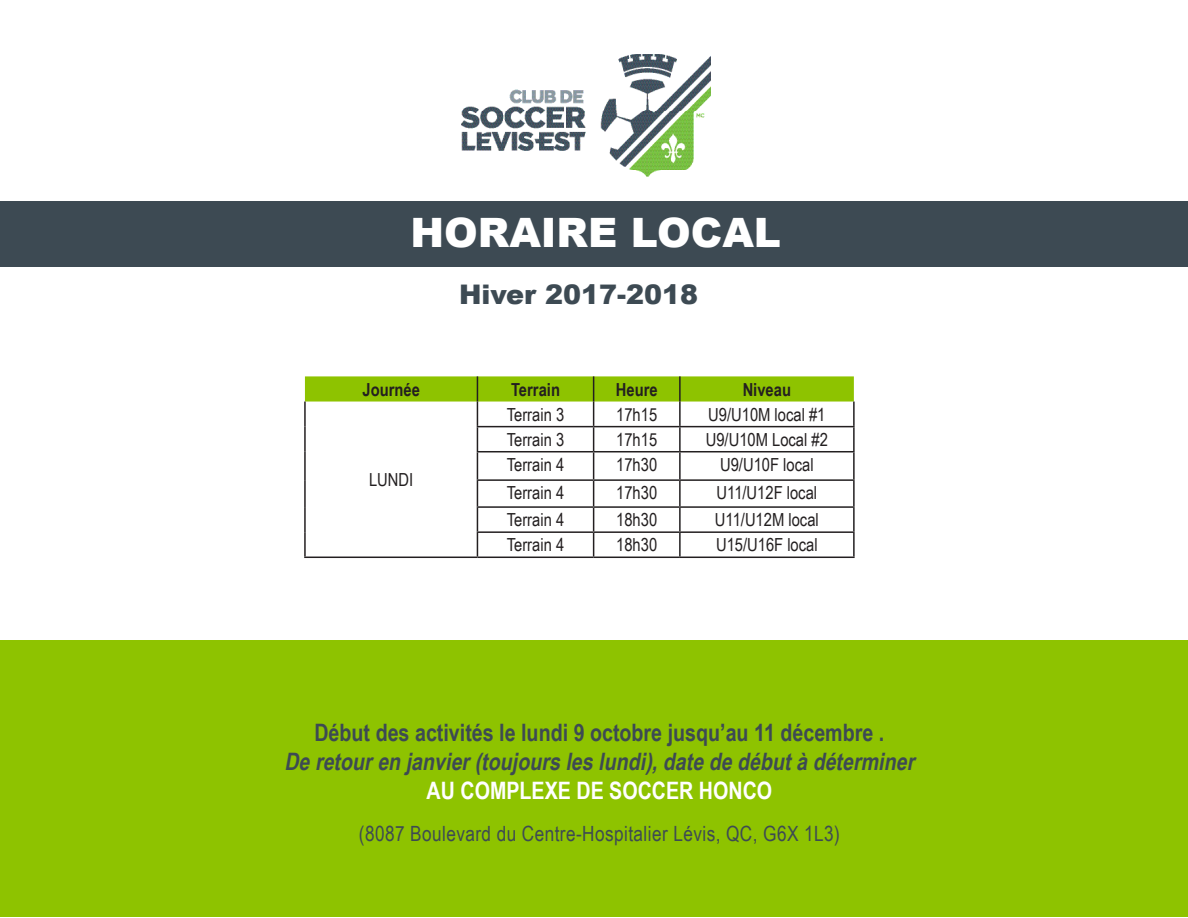
<style>
.page{position:relative;width:1188px;height:918px;background:#fff}
.page>*{position:absolute;margin:0;border:0;box-sizing:border-box;transform-origin:0 0}
.t1{font:900 40.5px "Arial";color:#fff}
.t2{font:900 27px "Arial";color:#3d4a53}
.t3{font:italic 700 24px "Arial Narrow";color:#3d4a53}
.t4{font:700 24px "Arial Narrow";color:#3d4a53}
.t5{font:700 24px "Arial Narrow";color:#fff}
.t6{font:21px "Arial Narrow";letter-spacing:.02em;color:#3d4a53}
.t7{font:18px "Arial Narrow";color:#231f20}
.t8{font:700 18px "Arial Narrow";color:#231f20}
</style>
<div class="page">
<img style="left:461px;top:54px;width:250px;height:123px">
<div style="left:0;top:201px;width:1188px;height:66px;background:#3d4a53"></div>
<div style="left:0;top:641px;width:1188px;height:276px;background:#8ec300"></div>
<hr style="left:304px;top:402px;width:2px;height:25px;background:#231f20">
<hr style="left:853px;top:402px;width:2px;height:24px;background:#231f20">
<hr style="left:304px;top:427px;width:2px;height:25px;background:#231f20">
<hr style="left:680px;top:426px;width:175px;height:1px;background:#231f20">
<hr style="left:853px;top:427px;width:2px;height:24px;background:#231f20">
<hr style="left:304px;top:452px;width:2px;height:28px;background:#231f20">
<hr style="left:680px;top:451px;width:175px;height:1px;background:#231f20">
<hr style="left:853px;top:452px;width:2px;height:27px;background:#231f20">
<hr style="left:304px;top:480px;width:2px;height:27px;background:#231f20">
<hr style="left:680px;top:479px;width:175px;height:2px;background:#231f20">
<hr style="left:853px;top:481px;width:2px;height:25px;background:#231f20">
<hr style="left:304px;top:507px;width:2px;height:25px;background:#231f20">
<hr style="left:680px;top:506px;width:175px;height:2px;background:#231f20">
<hr style="left:853px;top:508px;width:2px;height:23px;background:#231f20">
<hr style="left:304px;top:532px;width:2px;height:25px;background:#231f20">
<svg style="left:305px;top:376px;width:549px;height:181px"></svg>
<hr style="left:680px;top:531px;width:175px;height:2px;background:#231f20">
<hr style="left:679px;top:533px;width:2px;height:24px;background:#231f20">
<hr style="left:853px;top:533px;width:2px;height:24px;background:#231f20">
<hr style="left:304px;top:557px;width:173px;height:1px;background:#231f20">
<hr style="left:477px;top:557px;width:117px;height:1px;background:#231f20">
<hr style="left:594px;top:557px;width:86px;height:1px;background:#231f20">
<hr style="left:680px;top:557px;width:175px;height:1px;background:#231f20">
<h1 class="t1" style="left:410px;top:203px;width:372px">HORAIRE LOCAL</h1>
<h2 class="t2" style="left:459px;top:274px;width:241px">Hiver 2017-2018</h2>
<p class="t8" style="left:362px;top:379px;width:59px">Journée</p>
<p class="t8" style="left:511px;top:379px;width:50px">Terrain</p>
<p class="t8" style="left:616px;top:379px;width:43px">Heure</p>
<p class="t8" style="left:743px;top:379px;width:50px">Niveau</p>
<p class="t7" style="left:369px;top:469px;width:46px">LUNDI</p>
<p class="t7" style="left:507px;top:404px;width:59px">Terrain 3</p>
<p class="t7" style="left:616px;top:404px;width:43px">17h15</p>
<p class="t7" style="left:708px;top:404px;width:119px">U9/U10M local #1</p>
<p class="t7" style="left:507px;top:429px;width:59px">Terrain 3</p>
<p class="t7" style="left:616px;top:429px;width:43px">17h15</p>
<p class="t7" style="left:706px;top:429px;width:124px">U9/U10M Local #2</p>
<p class="t7" style="left:507px;top:454px;width:59px">Terrain 4</p>
<p class="t7" style="left:616px;top:454px;width:43px">17h30</p>
<p class="t7" style="left:720px;top:454px;width:95px">U9/U10F local</p>
<p class="t7" style="left:507px;top:482px;width:59px">Terrain 4</p>
<p class="t7" style="left:616px;top:482px;width:43px">17h30</p>
<p class="t7" style="left:717px;top:482px;width:102px">U11/U12F local</p>
<p class="t7" style="left:507px;top:509px;width:59px">Terrain 4</p>
<p class="t7" style="left:616px;top:509px;width:43px">18h30</p>
<p class="t7" style="left:715px;top:509px;width:105px">U11/U12M local</p>
<p class="t7" style="left:507px;top:534px;width:59px">Terrain 4</p>
<p class="t7" style="left:616px;top:534px;width:43px">18h30</p>
<p class="t7" style="left:716px;top:534px;width:103px">U15/U16F local</p>
<h3 class="t4" style="left:314px;top:719px;width:571px">Début des activités le lundi 9 octobre jusqu’au 11 décembre .</h3>
<h3 class="t3" style="left:284px;top:747px;width:636px">De retouren janvier(toujours les lundi),date de débutà déterminer</h3>
<h3 class="t5" style="left:427px;top:776px;width:347px">AU COMPLEXE DE SOCCER HONCO</h3>
<p class="t6" style="left:359px;top:821px;width:483px">(8087 Boulevard du Centre-Hospitalier Lévis, QC, G6X 1L3)</p>
</div>
